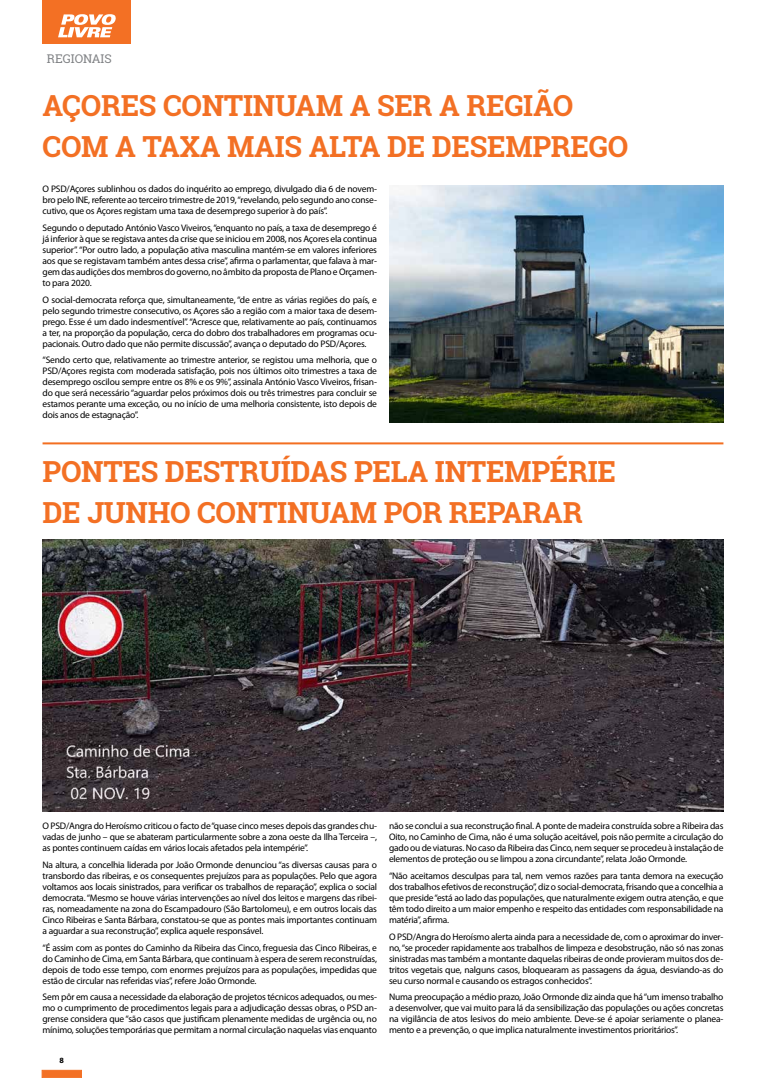
<style>
.page{position:relative;width:766px;height:1078px;background:#fff}
.page>*{position:absolute;margin:0;border:0;box-sizing:border-box;transform-origin:0 0}
.t1{font:700 29px/41px "Roboto Slab";letter-spacing:-.01em;color:#f37024}
.t2{font:12px "Roboto Slab";color:#808285}
.t3{font:9.5px/11px "Myriad Pro";letter-spacing:-.02em;color:#000;text-align:justify}
.t4{font:700 8px "Myriad Pro";color:#000}
</style>
<div class="page">
<div style="left:42px;top:1069px;width:40px;height:8px;background:#f37024;border:1px solid #f37024"></div>
<div style="left:43px;top:0;width:88px;height:44px;background:#f37024"></div>
<svg style="left:58px;top:14px;width:58px;height:23px"></svg>
<img style="left:389px;top:185px;width:334px;height:237px">
<img style="left:43px;top:539px;width:680px;height:272px">
<hr style="left:43px;top:442px;width:680px;height:2px;background:#f36f21">
<p class="t2" style="left:47px;top:51px;width:66px">REGIONAIS</p>
<h1 class="t1" style="left:43px;top:84px;width:587px">AÇORES CONTINUAM A SER A REGIÃO<br>COM A TAXA MAIS ALTA DE DESEMPREGO</h1>
<p class="t3" style="left:43px;top:183px;width:336px">O PSD/Açores sublinhou os dados do inquérito ao emprego, divulgado dia 6 de novem&shy;bro pelo INE, referente ao terceiro trimestre de 2019, “revelando, pelo segundo ano conse&shy;cutivo, que os Açores registam uma taxa de desemprego superior à do país”.</p>
<p class="t3" style="left:43px;top:222px;width:336px">Segundo o deputado António Vasco Viveiros, “enquanto no país, a taxa de desemprego é já inferior à que se registava antes da crise que se iniciou em 2008, nos Açores ela continua superior”. “Por outro lado, a população ativa masculina mantém-se em valores inferiores aos que se registavam também antes dessa crise”, afirma o parlamentar, que falava à mar&shy;gem das audições dos membros do governo, no âmbito da proposta de Plano e Orçamen&shy;to para 2020.</p>
<p class="t3" style="left:43px;top:294px;width:336px">O social-democrata reforça que, simultaneamente, “de entre as várias regiões do país, e pelo segundo trimestre consecutivo, os Açores são a região com a maior taxa de desem&shy;prego. Esse é um dado indesmentível”. “Acresce que, relativamente ao país, continuamos a ter, na proporção da população, cerca do dobro dos trabalhadores em programas ocu&shy;pacionais. Outro dado que não permite discussão”, avança o deputado do PSD/Açores.</p>
<p class="t3" style="left:43px;top:354px;width:336px">“Sendo certo que, relativamente ao trimestre anterior, se registou uma melhoria, que o PSD/Açores regista com moderada satisfação, pois nos últimos oito trimestres a taxa de desemprego oscilou sempre entre os 8% e os 9%”, assinala António Vasco Viveiros, frisan&shy;do que será necessário “aguardar pelos próximos dois ou três trimestres para concluir se estamos perante uma exceção, ou no início de uma melhoria consistente, isto depois de dois anos de estagnação”.</p>
<h1 class="t1" style="left:43px;top:450px;width:575px">PONTES DESTRUÍDAS PELA INTEMPÉRIE<br>DE JUNHO CONTINUAM POR REPARAR</h1>
<p class="t3" style="left:43px;top:820px;width:336px">O PSD/Angra do Heroísmo criticou o facto de “quase cinco meses depois das grandes chu&shy;vadas de junho – que se abateram particularmente sobre a zona oeste da Ilha Terceira –, as pontes continuem caídas em vários locais afetados pela intempérie”.</p>
<p class="t3" style="left:43px;top:858px;width:336px">Na altura, a concelhia liderada por João Ormonde denunciou “as diversas causas para o transbordo das ribeiras, e os consequentes prejuízos para as populações. Pelo que agora voltamos aos locais sinistrados, para verificar os trabalhos de reparação”, explica o social democrata. “Mesmo se houve várias intervenções ao nível dos leitos e margens das ribei&shy;ras, nomeadamente na zona do Escampadouro (São Bartolomeu), e em outros locais das Cinco Ribeiras e Santa Bárbara, constatou-se que as pontes mais importantes continuam a aguardar a sua reconstrução”, explica aquele responsável.</p>
<p class="t3" style="left:43px;top:941px;width:336px">“É assim com as pontes do Caminho da Ribeira das Cinco, freguesia das Cinco Ribeiras, e do Caminho de Cima, em Santa Bárbara, que continuam à espera de serem reconstruídas, depois de todo esse tempo, com enormes prejuízos para as populações, impedidas que estão de circular nas referidas vias”, refere João Ormonde.</p>
<p class="t3" style="left:43px;top:991px;width:336px">Sem pôr em causa a necessidade da elaboração de projetos técnicos adequados, ou mes&shy;mo o cumprimento de procedimentos legais para a adjudicação dessas obras, o PSD an&shy;grense considera que “são casos que justificam plenamente medidas de urgência ou, no mínimo, soluções temporárias que permitam a normal circulação naquelas vias enquanto</p>
<p class="t4" style="left:60px;top:1054px;width:6px">8</p>
<p class="t3" style="left:389px;top:820px;width:336px">não se conclui a sua reconstrução final. A ponte de madeira construída sobre a Ribeira das Oito, no Caminho de Cima, não é uma solução aceitável, pois não permite a circulação do gado ou de viaturas. No caso da Ribeira das Cinco, nem sequer se procedeu à instalação de elementos de proteção ou se limpou a zona circundante”, relata João Ormonde.</p>
<p class="t3" style="left:389px;top:869px;width:336px">“Não aceitamos desculpas para tal, nem vemos razões para tanta demora na execução dos trabalhos efetivos de reconstrução”, diz o social-democrata, frisando que a concelhia a que preside “está ao lado das populações, que naturalmente exigem outra atenção, e que têm todo direito a um maior empenho e respeito das entidades com responsabilidade na matéria”, afirma.</p>
<p class="t3" style="left:389px;top:930px;width:336px">O PSD/Angra do Heroísmo alerta ainda para a necessidade de, com o aproximar do inver&shy;no, “se proceder rapidamente aos trabalhos de limpeza e desobstrução, não só nas zonas sinistradas mas também a montante daquelas ribeiras de onde provieram muitos dos de&shy;tritos vegetais que, nalguns casos, bloquearam as passagens da água, desviando-as do seu curso normal e causando os estragos conhecidos”.</p>
<p class="t3" style="left:389px;top:991px;width:336px">Numa preocupação a médio prazo, João Ormonde diz ainda que há “um imenso trabalho a desenvolver, que vai muito para lá da sensibilização das populações ou ações concretas na vigilância de atos lesivos do meio ambiente. Deve-se é apoiar seriamente o planea&shy;mento e a prevenção, o que implica naturalmente investimentos prioritários”.</p>
</div>
